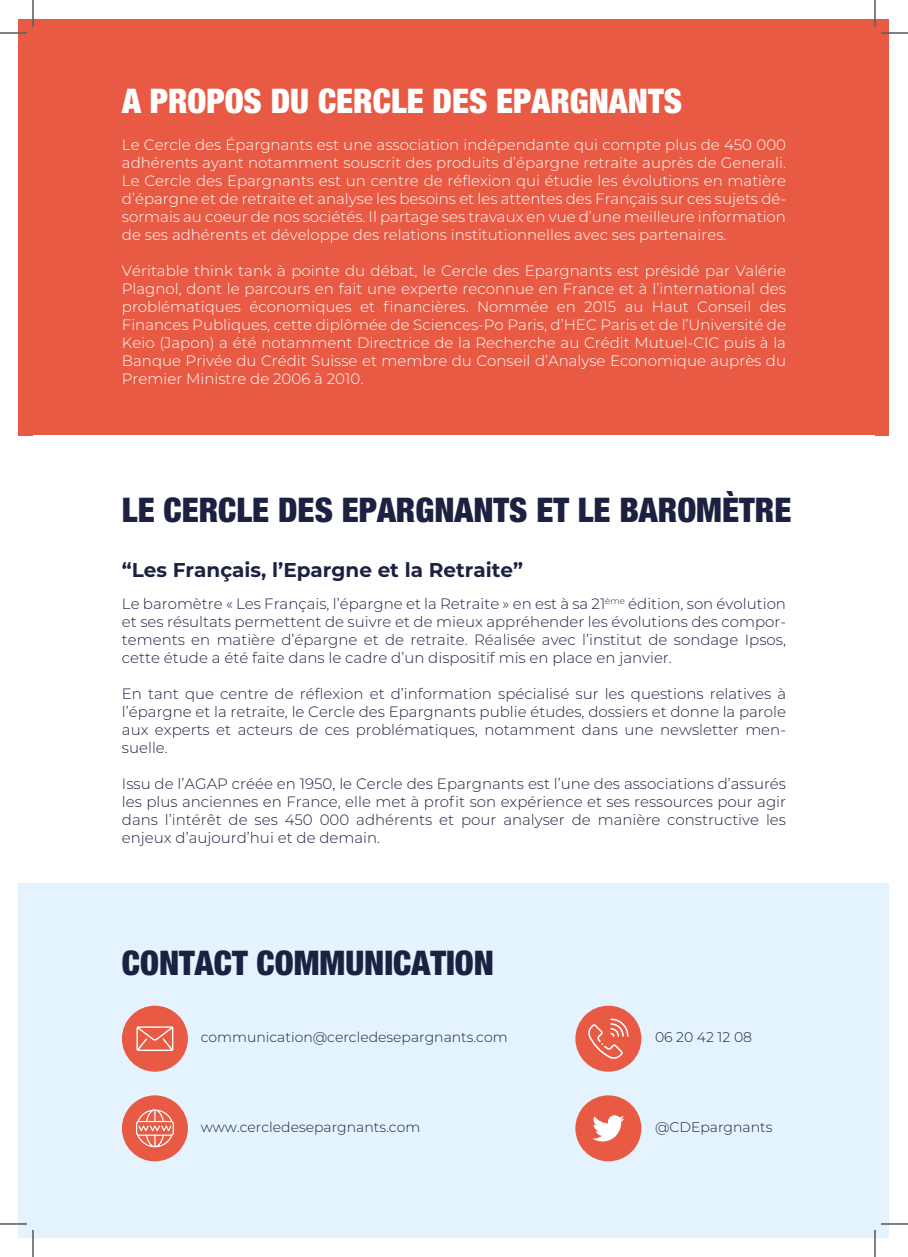
<style>
.page{position:relative;width:908px;height:1257px;background:#fff}
.page>*{position:absolute;margin:0;border:0;box-sizing:border-box;transform-origin:0 0}
.t1{font:900 condensed 34px "Helvetica Neue LT Std";color:#1c2141}
.t2{font:900 condensed 34px "Helvetica Neue LT Std";color:#fff}
.t3{font:700 20px "Montserrat";color:#1c2141}
.t4{font:300 15px/18px "Montserrat";color:#fff;text-align:justify}
.t5{font:300 15px/18px "Montserrat";color:#1c2141;text-align:justify}
.t6{font:300 14px "Montserrat";color:#1c2141}
</style>
<div class="page">
<div style="left:19px;top:19px;width:870px;height:417px;background:#e85a43"></div>
<div style="left:19px;top:883px;width:870px;height:355px;background:#e4f3fd"></div>
<div style="left:122px;top:1095px;width:66px;height:66px;background:#e85a43;border-radius:50%"></div>
<svg style="left:136px;top:1109px;width:38px;height:39px"></svg>
<div style="left:575px;top:1095px;width:66px;height:66px;background:#e85a43;border-radius:50%"></div>
<svg style="left:592px;top:1115px;width:32px;height:26px"></svg>
<div style="left:122px;top:1005px;width:66px;height:66px;background:#e85a43;border-radius:50%"></div>
<svg style="left:136px;top:1026px;width:37px;height:25px"></svg>
<div style="left:575px;top:1005px;width:66px;height:66px;background:#e85a43;border-radius:50%"></div>
<svg style="left:588px;top:1018px;width:40px;height:41px"></svg>
<hr style="left:0;top:32px;width:27px;height:2px;background:#fff">
<hr style="left:881px;top:32px;width:27px;height:2px;background:#fff">
<hr style="left:32px;top:0;width:2px;height:27px;background:#fff">
<hr style="left:32px;top:1230px;width:2px;height:27px;background:#fff">
<hr style="left:874px;top:0;width:2px;height:27px;background:#fff">
<hr style="left:874px;top:1230px;width:2px;height:27px;background:#fff">
<svg style="left:0;top:33px;width:27px;height:1px"></svg>
<svg style="left:881px;top:33px;width:27px;height:1px"></svg>
<svg style="left:0;top:1223px;width:27px;height:1px"></svg>
<svg style="left:881px;top:1223px;width:27px;height:1px"></svg>
<svg style="left:33px;top:0;width:1px;height:27px"></svg>
<svg style="left:33px;top:1230px;width:1px;height:27px"></svg>
<svg style="left:875px;top:0;width:1px;height:27px"></svg>
<svg style="left:875px;top:1230px;width:1px;height:27px"></svg>
<h1 class="t2" style="left:122px;top:80px;width:561px">A PROPOS DU CERCLE DES EPARGNANTS</h1>
<p class="t4" style="left:122px;top:135px;width:666px">Le Cercle des Épargnants est une association indépendante qui compte plus de 450 000 adhérents ayant notamment souscrit des produits d’épargne retraite auprès de Generali.<br>Le Cercle des Epargnants est un centre de réflexion qui étudie les évolutions en matière d’épargne et de retraite et analyse les besoins et les attentes des Français sur ces sujets dé&shy;sormais au coeur de nos sociétés. Il partage ses travaux en vue d’une meilleure information de ses adhérents et développe des relations institutionnelles avec ses partenaires.</p>
<p class="t4" style="left:122px;top:261px;width:666px">Véritable think tank à pointe du débat, le Cercle des Epargnants est présidé par Valérie Plagnol, dont le parcours en fait une experte reconnue en France et à l’international des problématiques économiques et financières. Nommée en 2015 au Haut Conseil des Finances Publiques, cette diplômée de Sciences-Po Paris, d’HEC Paris et de l’Université de Keio (Japon) a été notamment Directrice de la Recherche au Crédit Mutuel-CIC puis à la Banque Privée du Crédit Suisse et membre du Conseil d’Analyse Economique auprès du Premier Ministre de 2006 à 2010.</p>
<h1 class="t1" style="left:122px;top:489px;width:671px">LE CERCLE DES EPARGNANTS ET LE BAROMÈTRE</h1>
<h2 class="t3" style="left:122px;top:555px;width:403px">“Les Français, l’Epargne et la Retraite”</h2>
<p class="t5" style="left:122px;top:594px;width:666px">Le baromètre « Les Français, l’épargne et la Retraite » en est à sa 21<sup>ème</sup> édition, son évolution et ses résultats permettent de suivre et de mieux appréhender les évolutions des compor&shy;tements en matière d’épargne et de retraite. Réalisée avec l’institut de sondage Ipsos, cette étude a été faite dans le cadre d’un dispositif mis en place en janvier.</p>
<p class="t5" style="left:122px;top:684px;width:666px">En tant que centre de réflexion et d’information spécialisé sur les questions relatives à l’épargne et la retraite, le Cercle des Epargnants publie études, dossiers et donne la parole aux experts et acteurs de ces problématiques, notamment dans une newsletter men&shy;suelle.</p>
<p class="t5" style="left:122px;top:774px;width:666px">Issu de l’AGAP créée en 1950, le Cercle des Epargnants est l’une des associations d’assurés les plus anciennes en France, elle met à profit son expérience et ses ressources pour agir dans l’intérêt de ses 450 000 adhérents et pour analyser de manière constructive les enjeux d’aujourd’hui et de demain.</p>
<h1 class="t1" style="left:122px;top:941px;width:374px">CONTACT COMMUNICATION</h1>
<p class="t6" style="left:201px;top:1027px;width:308px">communication@cercledesepargnants.com</p>
<p class="t6" style="left:655px;top:1027px;width:99px">06 20 42 12 08</p>
<p class="t6" style="left:201px;top:1117px;width:221px">www.cercledesepargnants.com</p>
<p class="t6" style="left:655px;top:1117px;width:119px">@CDEpargnants</p>
</div>
